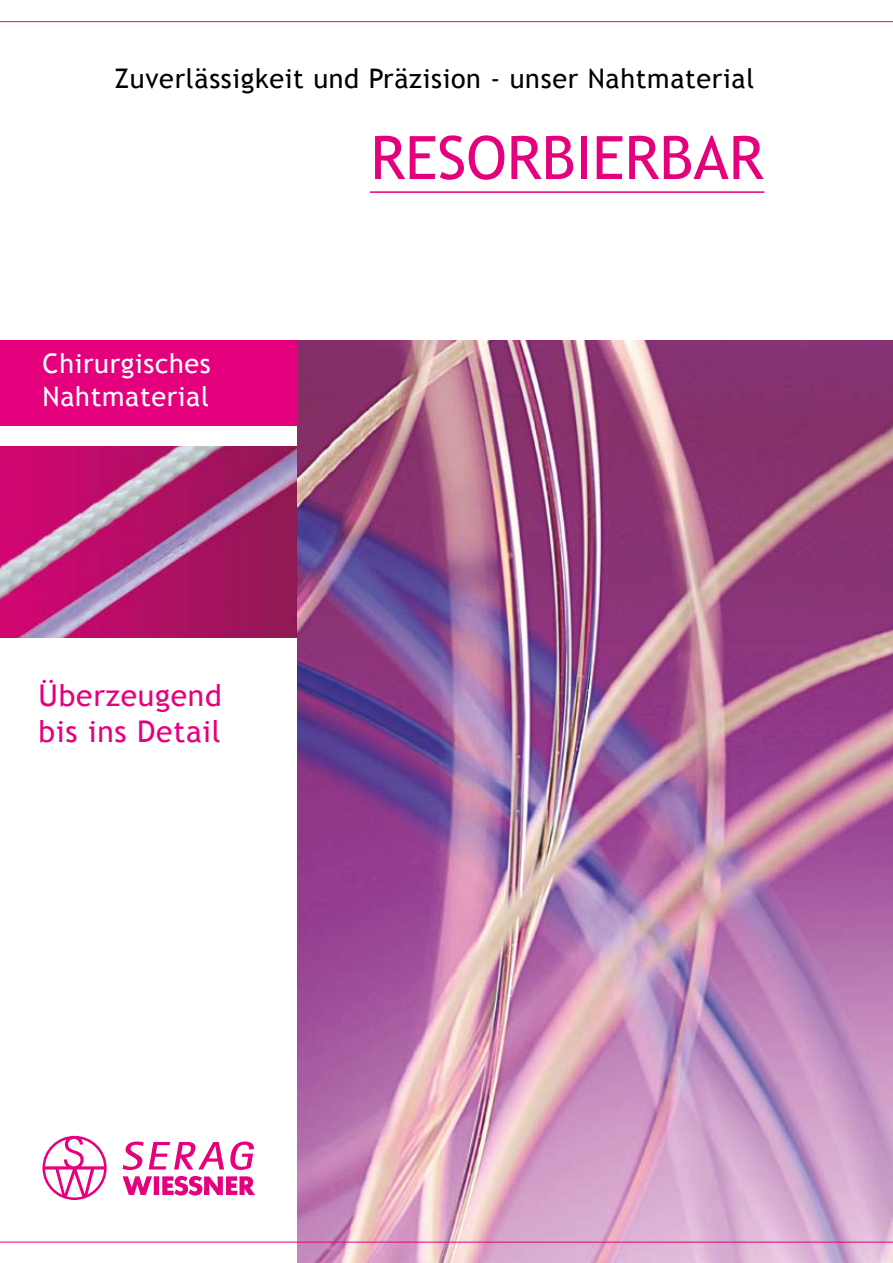
<style>
.page{position:relative;width:893px;height:1263px;background:#fff}
.page>*{position:absolute;margin:0;border:0;box-sizing:border-box;transform-origin:0 0}
.t1{font:60px "Trebuchet MS";color:#e5007d}
.t2{font:30px/36px "Trebuchet MS";letter-spacing:.025em;color:#e5007d}
.t3{font:27px "Trebuchet MS";letter-spacing:.025em;color:#000}
.t4{font:27px/32.4px "Trebuchet MS";letter-spacing:.025em;color:#fff}
</style>
<div class="page">
<img style="left:0;top:446px;width:298px;height:192px">
<img style="left:298px;top:340px;width:595px;height:923px">
<hr style="left:0;top:21px;width:893px;height:1px;background:#e5007d">
<div style="left:0;top:340px;width:298px;height:85px;background:#e5007d"></div>
<svg style="left:123px;top:1176px;width:132px;height:19px"></svg>
<svg style="left:43px;top:1136px;width:64px;height:64px"></svg>
<svg style="left:123px;top:1141px;width:131px;height:29px"></svg>
<hr style="left:370px;top:191px;width:394px;height:2px;background:#e5007d">
<hr style="left:0;top:1242px;width:893px;height:1px;background:#e5007d">
<p class="t3" style="left:114px;top:63px;width:641px">Zuverlässigkeit und Präzision - unser Nahtmaterial</p>
<p class="t4" style="left:43px;top:348px;width:170px">Chirurgisches<br>Nahtmaterial</p>
<p class="t2" style="left:39px;top:678px;width:185px">Überzeugend bis ins Detail</p>
<h1 class="t1" style="left:370px;top:122px;width:395px">resorbierbar</h1>
</div>
